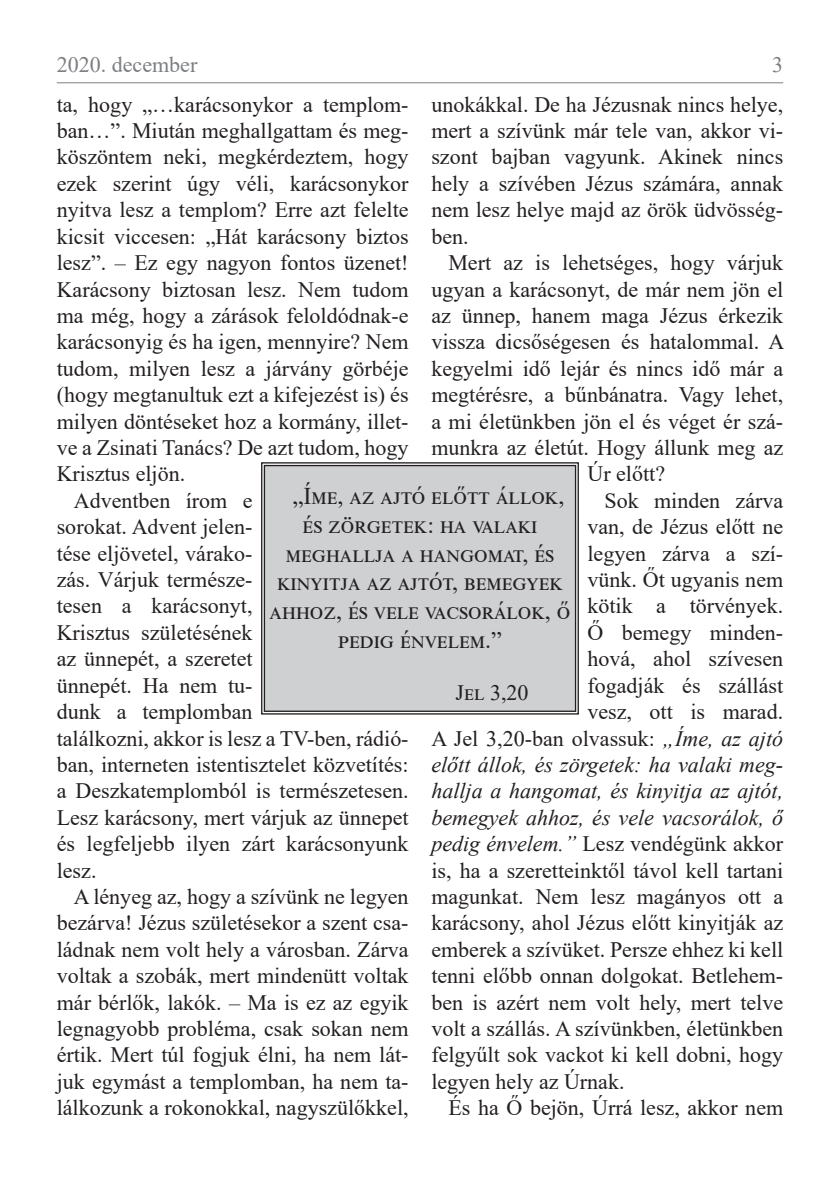
<style>
.page{position:relative;width:840px;height:1191px;background:#fff}
.page>*{position:absolute;margin:0;border:0;box-sizing:border-box;transform-origin:0 0}
.t1{font:24px "Times New Roman";letter-spacing:.01em;color:#231f20}
.t2{font:24px "Times New Roman";letter-spacing:.04em;color:#231f20}
.t3{font:24px "Times New Roman";letter-spacing:.035em;color:#231f20}
.t4{font:24px "Times New Roman";letter-spacing:.03em;color:#231f20}
.t5{font:22px/26.4px "Times New Roman";color:#231f20;text-align:justify}
.t6{font:italic 22px "Times New Roman";color:#231f20}
.t7{font:22px "Times New Roman";color:#7c7e81}
.s1{font-style:italic}
</style>
<div class="page">
<hr style="left:57px;top:82px;width:725px;height:1px;background:#7c7e81">
<svg style="left:261px;top:462px;width:318px;height:253px;background:#838181"></svg>
<div style="left:263px;top:464px;width:313px;height:248px;background:#cfd0d2"></div>
<p class="t7" style="left:57px;top:49px;width:142px">2020. december</p>
<p class="t7" style="left:771px;top:49px;width:12px">3</p>
<p class="t5" style="left:57px;top:90px;width:353px">ta, hogy „…karácsonykor a templom&shy;ban…”. Miután meghallgattam és meg&shy;köszöntem neki, megkérdeztem, hogy ezek szerint úgy véli, karácsonykor nyitva lesz a templom? Erre azt felelte kicsit viccesen: „Hát karácsony biztos lesz”. – Ez egy nagyon fontos üzenet!<br>Karácsony biztosan lesz. Nem tudom ma még, hogy a zárások feloldódnak-e karácsonyig és ha igen, mennyire? Nem tudom, milyen lesz a járvány görbéje (hogy megtanultuk ezt a kifejezést is) és milyen döntéseket hoz a kormány, illet&shy;ve a Zsinati Tanács? De azt tudom, hogy Krisztus eljön.</p>
<p class="t5" style="left:57px;top:486px;width:353px;text-align:left;text-indent:17px">Adventben írom e<br>sorokat. Advent jelen-<br>tése eljövetel, várako-<br>zás. Várjuk természe-<br>tesen a karácsonyt,<br>Krisztus születésének<br>az ünnepét, a szeretet<br>ünnepét. Ha nem tu-<br>dunk a templomban<br>találkozni, akkor is lesz a TV-ben, rádió&shy;ban, interneten istentisztelet közvetítés: a Deszkatemplomból is természetesen.<br>Lesz karácsony, mert várjuk az ünnepet és legfeljebb ilyen zárt karácsonyunk lesz.</p>
<p class="t5" style="left:57px;top:882px;width:353px;text-indent:17px">A lényeg az, hogy a szívünk ne legyen bezárva! Jézus születésekor a szent csa&shy;ládnak nem volt hely a városban. Zárva voltak a szobák, mert mindenütt voltak már bérlők, lakók. – Ma is ez az egyik legnagyobb probléma, csak sokan nem értik. Mert túl fogjuk élni, ha nem lát&shy;juk egymást a templomban, ha nem ta&shy;lálkozunk a rokonokkal, nagyszülőkkel,</p>
<p class="t5" style="left:431px;top:90px;width:353px">unokákkal. De ha Jézusnak nincs helye, mert a szívünk már tele van, akkor vi&shy;szont bajban vagyunk. Akinek nincs hely a szívében Jézus számára, annak nem lesz helye majd az örök üdvösség&shy;ben.</p>
<p class="t5" style="left:448px;top:249px;width:336px">Mert az is lehetséges, hogy várjuk</p>
<p class="t5" style="left:431px;top:275px;width:353px">ugyan a karácsonyt, de már nem jön el</p>
<p class="t5" style="left:431px;top:302px;width:353px">az ünnep, hanem maga Jézus érkezik</p>
<p class="t5" style="left:431px;top:328px;width:354px">vissza dicsőségesen és hatalommal. A</p>
<p class="t5" style="left:431px;top:354px;width:353px">kegyelmi idő lejár és nincs idő már a</p>
<p class="t5" style="left:431px;top:381px;width:353px">megtérésre, a bűnbánatra. Vagy lehet,</p>
<p class="t5" style="left:431px;top:407px;width:353px">a mi életünkben jön el és véget ér szá-</p>
<p class="t5" style="left:431px;top:434px;width:353px">munkra az életút. Hogy állunk meg az</p>
<p class="t5" style="left:587px;top:460px;width:79px">Úr előtt?</p>
<p class="t5" style="left:604px;top:486px;width:180px">Sok minden zárva</p>
<p class="t5" style="left:587px;top:513px;width:197px">van, de Jézus előtt ne</p>
<p class="t5" style="left:587px;top:539px;width:197px">legyen zárva a szí-</p>
<p class="t5" style="left:587px;top:566px;width:197px">vünk. Őt ugyanis nem</p>
<p class="t5" style="left:587px;top:592px;width:197px">kötik a törvények.</p>
<p class="t5" style="left:587px;top:618px;width:197px">Ő bemegy minden-</p>
<p class="t5" style="left:587px;top:645px;width:197px">hová, ahol szívesen</p>
<p class="t5" style="left:587px;top:671px;width:197px">fogadják és szállást</p>
<p class="t5" style="left:587px;top:698px;width:197px">vesz, ott is marad.</p>
<p class="t5" style="left:431px;top:724px;width:353px">A Jel 3,20-ban olvassuk: <span class="s1">„Íme, az ajtó</span></p>
<p class="t6" style="left:431px;top:749px;width:353px">előtt állok, és zörgetek: ha valaki meg-</p>
<p class="t6" style="left:431px;top:776px;width:353px">hallja a hangomat, és kinyitja az ajtót,</p>
<p class="t6" style="left:431px;top:802px;width:353px">bemegyek ahhoz, és vele vacsorálok, ő</p>
<p class="t5" style="left:431px;top:830px;width:353px"><span class="s1">pedig énvelem.”</span> Lesz vendégünk akkor</p>
<p class="t5" style="left:431px;top:856px;width:353px">is, ha a szeretteinktől távol kell tartani</p>
<p class="t5" style="left:431px;top:882px;width:353px">magunkat. Nem lesz magányos ott a</p>
<p class="t5" style="left:431px;top:909px;width:353px">karácsony, ahol Jézus előtt kinyitják az</p>
<p class="t5" style="left:431px;top:935px;width:353px">emberek a szívüket. Persze ehhez ki kell</p>
<p class="t5" style="left:431px;top:962px;width:353px">tenni előbb onnan dolgokat. Betlehem-</p>
<p class="t5" style="left:431px;top:988px;width:353px">ben is azért nem volt hely, mert telve</p>
<p class="t5" style="left:431px;top:1014px;width:353px">volt a szállás. A szívünkben, életünkben</p>
<p class="t5" style="left:431px;top:1041px;width:353px">felgyűlt sok vackot ki kell dobni, hogy</p>
<p class="t5" style="left:431px;top:1067px;width:195px">legyen hely az Úrnak.</p>
<p class="t5" style="left:448px;top:1094px;width:336px">És ha Ő bejön, Úrrá lesz, akkor nem</p>
<p class="t1" style="left:292px;top:479px;width:273px">„Íme, az ajtó előtt állok,</p>
<p class="t4" style="left:302px;top:508px;width:236px">és zörgetek: ha valaki</p>
<p class="t3" style="left:286px;top:536px;width:270px">meghallja a hangomat, és</p>
<p class="t1" style="left:277px;top:565px;width:286px">kinyitja az ajtót, bemegyek</p>
<p class="t2" style="left:269px;top:594px;width:302px">ahhoz, és vele vacsorálok, ő</p>
<p class="t1" style="left:338px;top:623px;width:165px">pedig énvelem.”</p>
<p class="t5" style="left:455px;top:678px;width:74px">Jel 3,20</p>
</div>
